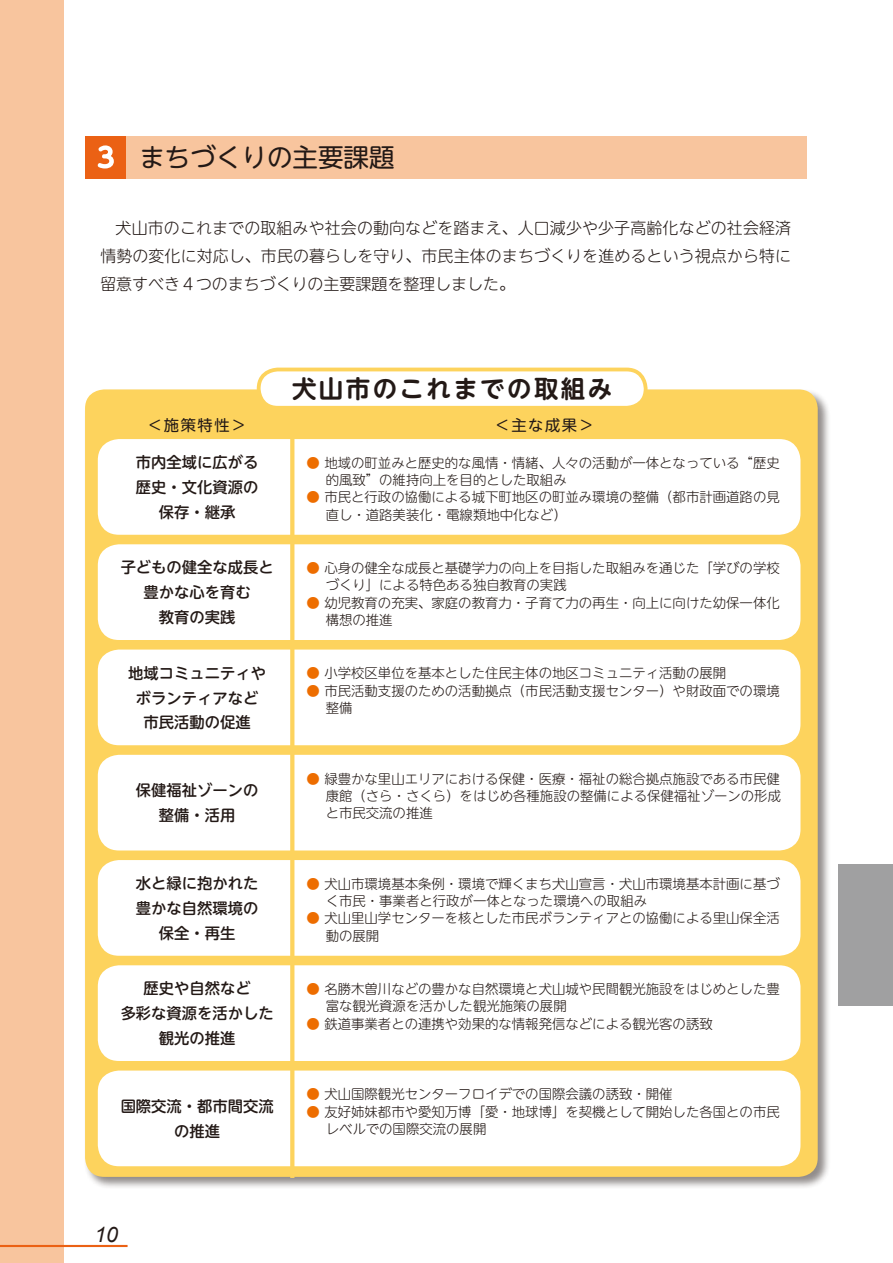
<style>
.page{position:relative;width:893px;height:1263px;background:#fff}
.page>*{position:absolute;margin:0;border:0;box-sizing:border-box;transform-origin:0 0}
.t1{font:25.5px "UD Shin M Go Pro";color:#231916}
.t2{font:700 24.45px "UD Shin M Go Pro De";letter-spacing:.1em;color:#231916}
.t3{font:italic 21.3px "Arial";color:#231916}
.t4{font:300 15.9px/27.9px "UD Shin M Go Pro";color:#231916;text-align:justify}
.t5{font:500 15.3px/24.9px "UD Shin M Go Pro";color:#231916;text-align:center}
.t6{font:15.3px "UD Shin M Go Pro";letter-spacing:.1em;color:#231916}
.t7{font:300 13.35px/17.2px "UD Shin M Go Pro";color:#231916}
.s1{color:#fff}
.s2{color:#ed6d00}
</style>
<div class="page">
<div style="left:0;top:0;width:64px;height:1263px;background:#f8c59e"></div>
<hr style="left:0;top:1245px;width:128px;height:2px;background:#eb6114">
<div style="left:85px;top:136px;width:42px;height:43px;background:#eb6114"></div>
<div style="left:127px;top:136px;width:680px;height:43px;background:#f8c59e"></div>
<svg style="left:97px;top:145px;width:17px;height:24px"></svg>
<div style="left:84px;top:388px;width:747px;height:802px;background:#231916;opacity:.5"></div>
<div style="left:85px;top:389px;width:733px;height:788px;background:#fdd35d;border-radius:19px"></div>
<div style="left:259px;top:369px;width:387px;height:39px;background:#fff;border-radius:19px"></div>
<div style="left:257px;top:368px;width:391px;height:42px;border:4px solid #fdd35d;border-radius:19px"></div>
<div style="left:98px;top:439px;width:702px;height:96px;background:#fff;border-radius:21px"></div>
<div style="left:98px;top:544px;width:702px;height:96px;background:#fff;border-radius:21px"></div>
<div style="left:98px;top:649px;width:702px;height:96px;background:#fff;border-radius:21px"></div>
<div style="left:98px;top:755px;width:702px;height:95px;background:#fff;border-radius:21px"></div>
<div style="left:98px;top:860px;width:702px;height:96px;background:#fff;border-radius:21px"></div>
<div style="left:98px;top:965px;width:702px;height:96px;background:#fff;border-radius:21px"></div>
<div style="left:98px;top:1070px;width:702px;height:96px;background:#fff;border-radius:21px"></div>
<div style="left:839px;top:864px;width:54px;height:142px;background:#a0a0a1"></div>
<svg style="left:290px;top:439px;width:4px;height:739px;background:#fcd564"></svg>
<h1 class="t1" style="left:93px;top:137px;width:303px"><span class="s1">３</span> まちづくりの主要課題</h1>
<p class="t4" style="left:100px;top:213px;width:692px;text-indent:15px">犬山市のこれまでの取組みや社会の動向などを踏まえ、人口減少や少子高齢化などの社会経済情勢の変化に対応し、市民の暮らしを守り、市民主体のまちづくりを進めるという視点から特に留意すべき４つのまちづくりの主要課題を整理しました。</p>
<h2 class="t2" style="left:292px;top:369px;width:322px">犬山市のこれまでの取組み</h2>
<p class="t6" style="left:147px;top:413px;width:101px">＜施策特性＞</p>
<p class="t6" style="left:494px;top:413px;width:101px">＜主な成果＞</p>
<p class="t5" style="left:136px;top:449px;width:124px">市内全域に広がる歴史・文化資源の保存・継承</p>
<p class="t7" style="left:326px;top:453px;width:456px;text-indent:-19px"><span class="s2">●</span> 地域の町並みと歴史的な風情・情緒、人々の活動が一体となっている“歴史的風致”の維持向上を目的とした取組み</p>
<p class="t7" style="left:326px;top:488px;width:456px;text-indent:-19px"><span class="s2">●</span> 市民と行政の協働による城下町地区の町並み環境の整備（都市計画道路の見直し・道路美装化・電線類地中化など）</p>
<p class="t5" style="left:121px;top:554px;width:155px">子どもの健全な成長と豊かな心を育む<br>教育の実践</p>
<p class="t7" style="left:326px;top:559px;width:456px;text-indent:-19px"><span class="s2">●</span> 心身の健全な成長と基礎学力の向上を目指した取組みを通じた「学びの学校づくり」による特色ある独自教育の実践</p>
<p class="t7" style="left:326px;top:593px;width:456px;text-indent:-19px"><span class="s2">●</span> 幼児教育の充実、家庭の教育力・子育て力の再生・向上に向けた幼保一体化構想の推進</p>
<p class="t5" style="left:128px;top:660px;width:139px">地域コミュニティやボランティアなど市民活動の促進</p>
<p class="t7" style="left:306px;top:664px;width:421px"><span class="s2">●</span> 小学校区単位を基本とした住民主体の地区コミュニティ活動の展開</p>
<p class="t7" style="left:326px;top:681px;width:456px;text-indent:-19px"><span class="s2">●</span> 市民活動支援のための活動拠点（市民活動支援センター）や財政面での環境整備</p>
<p class="t5" style="left:136px;top:777px;width:124px">保健福祉ゾーンの整備・活用</p>
<p class="t7" style="left:326px;top:769px;width:457px;text-align:justify;text-indent:-19px"><span class="s2">●</span> 緑豊かな里山エリアにおける保健・医療・福祉の総合拠点施設である市民健康館（さら・さくら）をはじめ各種施設の整備による保健福祉ゾーンの形成と市民交流の推進</p>
<p class="t5" style="left:136px;top:870px;width:124px">水と緑に抱かれた豊かな自然環境の保全・再生</p>
<p class="t7" style="left:326px;top:874px;width:456px;text-indent:-19px"><span class="s2">●</span> 犬山市環境基本条例・環境で輝くまち犬山宣言・犬山市環境基本計画に基づく市民・事業者と行政が一体となった環境への取組み</p>
<p class="t7" style="left:326px;top:909px;width:456px;text-indent:-19px"><span class="s2">●</span> 犬山里山学センターを核とした市民ボランティアとの協働による里山保全活動の展開</p>
<p class="t5" style="left:121px;top:975px;width:155px">歴史や自然など<br>多彩な資源を活かした観光の推進</p>
<p class="t7" style="left:326px;top:980px;width:456px;text-indent:-19px"><span class="s2">●</span> 名勝木曽川などの豊かな自然環境と犬山城や民間観光施設をはじめとした豊富な観光資源を活かした観光施策の展開</p>
<p class="t7" style="left:306px;top:1014px;width:408px"><span class="s2">●</span> 鉄道事業者との連携や効果的な情報発信などによる観光客の誘致</p>
<p class="t5" style="left:121px;top:1093px;width:155px">国際交流・都市間交流の推進</p>
<p class="t7" style="left:306px;top:1085px;width:368px"><span class="s2">●</span> 犬山国際観光センターフロイデでの国際会議の誘致・開催</p>
<p class="t7" style="left:326px;top:1102px;width:456px;text-indent:-19px"><span class="s2">●</span> 友好姉妹都市や愛知万博「愛・地球博」を契機として開始した各国との市民レベルでの国際交流の展開</p>
<h3 class="t3" style="left:94px;top:1221px;width:25px">10</h3>
</div>
